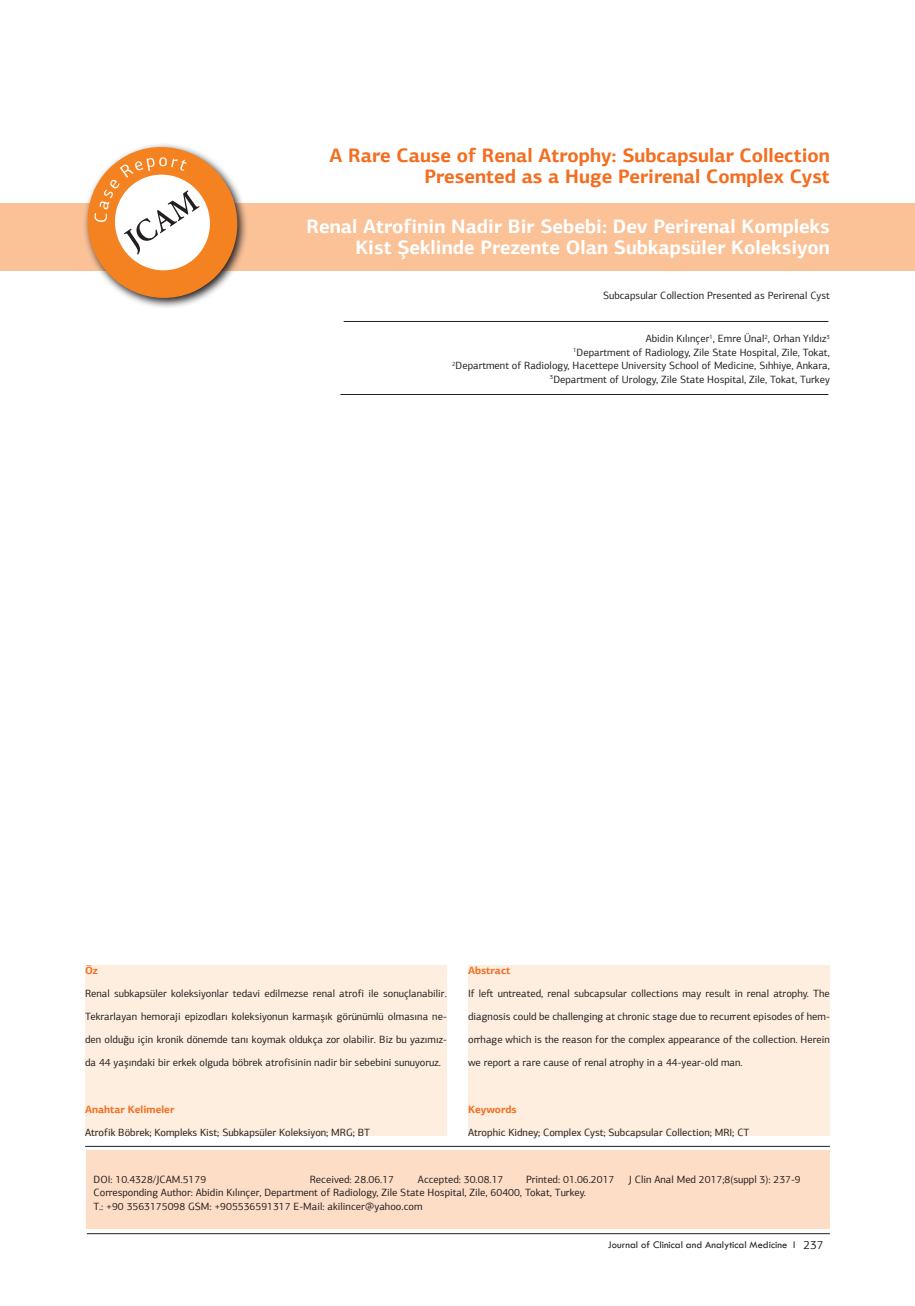
<style>
.page{position:relative;width:915px;height:1306px;background:#fff}
.page>*{position:absolute;margin:0;border:0;box-sizing:border-box;transform-origin:0 0}
.t1{font:700 19.5px/21px "PF Agora Sans Pro";color:#fff;text-align:right}
.t2{font:700 19.5px/21px "PF Agora Sans Pro";color:#f36e21;text-align:right}
.t3{font:10.5px/13.5px "PF Agora Sans Pro";color:#231f20}
.t4{font:10.5px "Tw Cen";color:#231f20}
.t5{font:700 10.5px "PF Agora Sans Pro";color:#f36e21}
.s1{font-family:"PF Agora Sans Pro";font-size:12px}
</style>
<div class="page">
<div style="left:87px;top:1150px;width:742px;height:79px;background:#fdddc6"></div>
<div style="left:0;top:203px;width:914px;height:67px;background:#fbc197"></div>
<hr style="left:85px;top:1146px;width:744px;height:1px;background:#231f20">
<hr style="left:343px;top:321px;width:485px;height:1px;background:#231f20">
<hr style="left:340px;top:394px;width:488px;height:1px;background:#231f20">
<svg style="left:77px;top:144px;width:170px;height:164px"></svg>
<div style="left:85px;top:965px;width:361px;height:170px;background:#feeee0"></div>
<div style="left:468px;top:965px;width:361px;height:170px;background:#feeee0"></div>
<hr style="left:87px;top:1233px;width:742px;height:1px;background:#231f20">
<h1 class="t2" style="left:329px;top:145px;width:501px">A Rare Cause of Renal Atrophy: Subcapsular Collection<br>Presented as a Huge Perirenal Complex Cyst</h1>
<h1 class="t1" style="left:306px;top:215px;width:524px">Renal Atrofinin Nadir Bir Sebebi: Dev Perirenal Kompleks<br>Kist Şeklinde Prezente Olan Subkapsüler Koleksiyon</h1>
<p class="t3" style="left:602px;top:288px;width:228px">Subcapsular Collection Presented as Perirenal Cyst</p>
<p class="t3" style="left:452px;top:332px;width:379px;text-align:right">Abidin Kılınçer<sup>1</sup>, Emre Ünal<sup>2</sup>, Orhan Yıldız<sup>3<br>1</sup>Department of Radiology, Zile State Hospital, Zile, Tokat,<br><sup>2</sup>Department of Radiology, Hacettepe University School of Medicine, Sıhhiye, Ankara, <sup>3</sup>Department of Urology, Zile State Hospital, Zile, Tokat, Turkey</p>
<p class="t5" style="left:85px;top:963px;width:14px">Öz</p>
<p class="t3" style="left:85px;top:986px;width:363px">Renal subkapsüler koleksiyonlar tedavi edilmezse renal atrofi ile sonuçlanabilir.</p>
<p class="t3" style="left:85px;top:1009px;width:363px">Tekrarlayan hemoraji epizodları koleksiyonun karmaşık görünümlü olmasına ne-</p>
<p class="t3" style="left:85px;top:1032px;width:363px">den olduğu için kronik dönemde tanı koymak oldukça zor olabilir. Biz bu yazımız-</p>
<p class="t3" style="left:85px;top:1055px;width:357px">da 44 yaşındaki bir erkek olguda böbrek atrofisinin nadir bir sebebini sunuyoruz.</p>
<p class="t5" style="left:85px;top:1102px;width:91px">Anahtar Kelimeler</p>
<p class="t3" style="left:85px;top:1125px;width:286px">Atrofik Böbrek; Kompleks Kist; Subkapsüler Koleksiyon; MRG; BT</p>
<p class="t5" style="left:468px;top:963px;width:44px">Abstract</p>
<p class="t3" style="left:468px;top:986px;width:363px">If left untreated, renal subcapsular collections may result in renal atrophy. The</p>
<p class="t3" style="left:468px;top:1009px;width:363px">diagnosis could be challenging at chronic stage due to recurrent episodes of hem-</p>
<p class="t3" style="left:468px;top:1032px;width:363px">orrhage which is the reason for the complex appearance of the collection. Herein</p>
<p class="t3" style="left:468px;top:1055px;width:276px">we report a rare cause of renal atrophy in a 44-year-old man.</p>
<p class="t5" style="left:468px;top:1102px;width:50px">Keywords</p>
<p class="t3" style="left:468px;top:1125px;width:283px">Atrophic Kidney; Complex Cyst; Subcapsular Collection; MRI; CT</p>
<p class="t3" style="left:94px;top:1172px;width:114px">DOI: 10.4328/JCAM.5179</p>
<p class="t3" style="left:310px;top:1172px;width:86px">Received: 28.06.17</p>
<p class="t3" style="left:418px;top:1172px;width:87px">Accepted: 30.08.17</p>
<p class="t3" style="left:526px;top:1172px;width:90px">Printed: 01.06.2017</p>
<p class="t3" style="left:628px;top:1172px;width:173px">J Clin Anal Med 2017;8(suppl 3): 237-9</p>
<p class="t3" style="left:94px;top:1185px;width:494px">Corresponding Author: Abidin Kılınçer, Department of Radiology, Zile State Hospital, Zile, 60400, Tokat, Turkey.<br>T.: +90 3563175098 GSM: +905536591317 E-Mail: akilincer@yahoo.com</p>
<p class="t4" style="left:607px;top:1237px;width:217px">Journal of Clinical and Analytical Medicine I <span class="s1">237</span></p>
</div>
